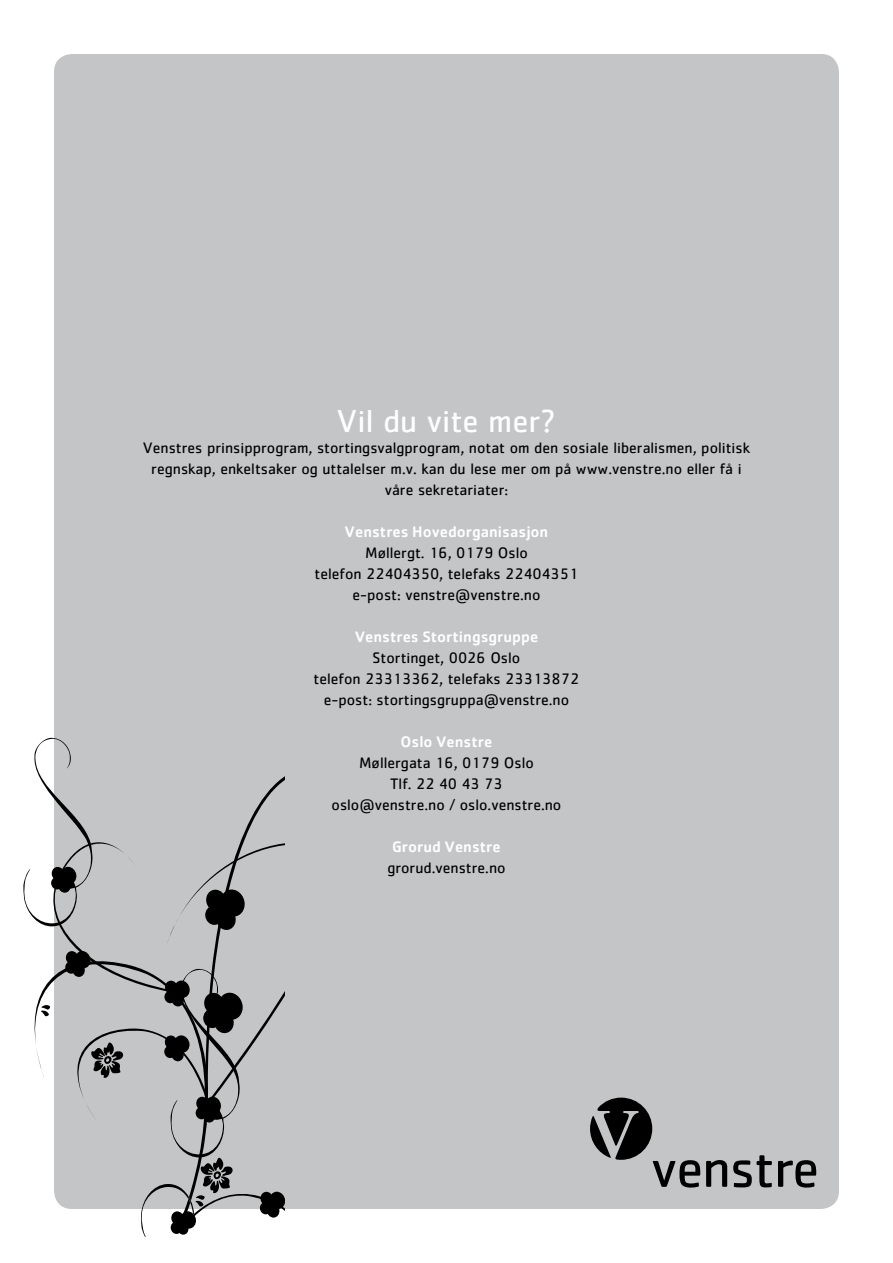
<style>
.page{position:relative;width:893px;height:1263px;background:#fff}
.page>*{position:absolute;margin:0;border:0;box-sizing:border-box;transform-origin:0 0}
.t1{font:33px "Cachet";color:#fff}
.t2{font:15.75px/21px "Cachet";color:#000;text-align:center}
.t3{font:500 15.75px "Cachet";color:#fff}
</style>
<div class="page">
<div style="left:54px;top:54px;width:785px;height:1155px;background:#c3c5c6;border-radius:18px"></div>
<svg style="left:733px;top:1155px;width:39px;height:32px"></svg>
<svg style="left:778px;top:1160px;width:38px;height:27px"></svg>
<svg style="left:706px;top:1160px;width:21px;height:27px"></svg>
<svg style="left:590px;top:1097px;width:110px;height:90px"></svg>
<svg style="left:23px;top:738px;width:262px;height:499px"></svg>
<h1 class="t1" style="left:337px;top:402px;width:221px">Vil du vite mer?</h1>
<p class="t2" style="left:143px;top:437px;width:609px">Venstres prinsipprogram, stortingsvalgprogram, notat om den sosiale liberalismen, politisk regnskap, enkeltsaker og uttalelser m.v. kan du lese mer om på www.venstre.no eller få i våre sekretariater:</p>
<p class="t3" style="left:345px;top:522px;width:205px">Venstres Hovedorganisasjon</p>
<p class="t2" style="left:315px;top:542px;width:265px">Møllergt. 16, 0179 Oslo<br>telefon 22404350, telefaks 22404351 e-post: venstre@venstre.no</p>
<p class="t3" style="left:355px;top:627px;width:185px">Venstres Stortingsgruppe</p>
<p class="t2" style="left:314px;top:647px;width:267px">Stortinget, 0026 Oslo<br>telefon 23313362, telefaks 23313872 e-post: stortingsgruppa@venstre.no</p>
<p class="t3" style="left:401px;top:732px;width:93px">Oslo Venstre</p>
<p class="t2" style="left:332px;top:752px;width:231px">Møllergata 16, 0179 Oslo<br>Tlf. 22 40 43 73<br>oslo@venstre.no / oslo.venstre.no</p>
<p class="t3" style="left:392px;top:837px;width:110px">Grorud Venstre</p>
<p class="t2" style="left:387px;top:857px;width:120px">grorud.venstre.no</p>
</div>
